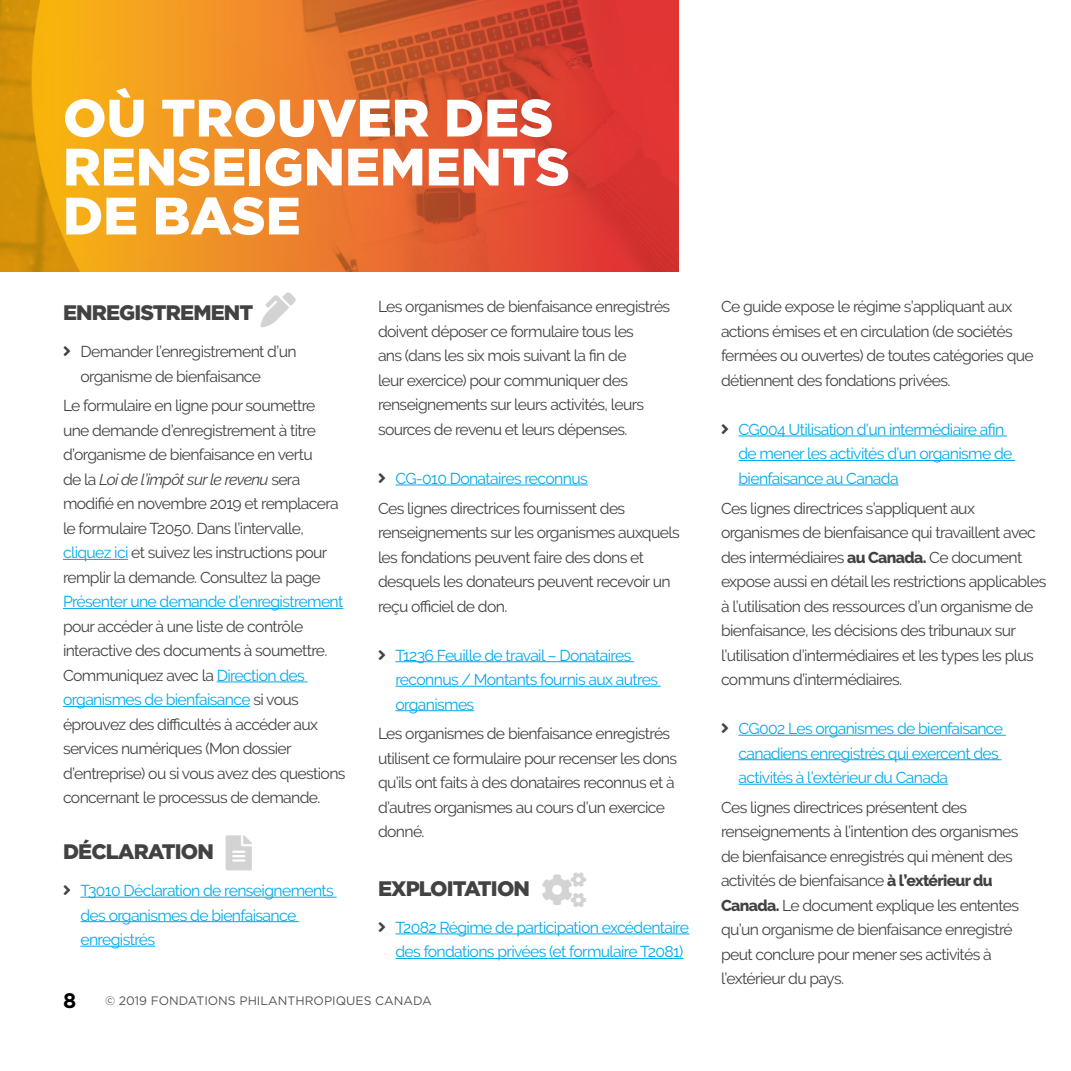
<style>
.page{position:relative;width:1071px;height:1071px;background:#fff}
.page>*{position:absolute;margin:0;border:0;box-sizing:border-box;transform-origin:0 0}
.t1{font:900 52.5px/49px "Gotham";color:#fff}
.t2{font:900 21px "Gotham";letter-spacing:-.04em;color:#434243}
.t3{font:700 21px "Gotham";color:#000}
.t4{font:15.75px/24.5px "Raleway";letter-spacing:-.04em;color:#434243}
.t5{font:15.75px/24.5px "Raleway";letter-spacing:-.04em;color:#00a9ea}
.t6{font:12.25px "Gotham";color:#545558}
.s1{font-style:italic}
.s2{color:#00a9ea}
.s3{font-weight:800}
</style>
<div class="page">
<img style="left:0;top:0;width:679px;height:271px">
<hr style="left:63px;top:559px;width:65px;height:1px;background:#00a9ea">
<hr style="left:63px;top:608px;width:280px;height:1px;background:#00a9ea">
<hr style="left:217px;top:682px;width:91px;height:1px;background:#00a9ea">
<hr style="left:63px;top:706px;width:187px;height:1px;background:#00a9ea">
<hr style="left:80px;top:897px;width:257px;height:1px;background:#00a9ea">
<hr style="left:80px;top:921px;width:219px;height:1px;background:#00a9ea">
<hr style="left:80px;top:946px;width:75px;height:1px;background:#00a9ea">
<hr style="left:396px;top:485px;width:192px;height:1px;background:#00a9ea">
<hr style="left:396px;top:661px;width:238px;height:1px;background:#00a9ea">
<hr style="left:396px;top:686px;width:265px;height:1px;background:#00a9ea">
<hr style="left:396px;top:710px;width:78px;height:1px;background:#00a9ea">
<hr style="left:396px;top:934px;width:294px;height:1px;background:#00a9ea">
<hr style="left:396px;top:958px;width:287px;height:1px;background:#00a9ea">
<hr style="left:738px;top:436px;width:269px;height:1px;background:#00a9ea">
<hr style="left:738px;top:460px;width:277px;height:1px;background:#00a9ea">
<hr style="left:738px;top:485px;width:161px;height:1px;background:#00a9ea">
<hr style="left:738px;top:735px;width:268px;height:1px;background:#00a9ea">
<hr style="left:738px;top:759px;width:264px;height:1px;background:#00a9ea">
<hr style="left:738px;top:784px;width:210px;height:1px;background:#00a9ea">
<h1 class="t1" style="left:63px;top:92px;width:508px">OÙ TROUVER DES<br>RENSEIGNEMENTS<br>DE BASE</h1>
<h2 class="t2" style="left:63px;top:301px;width:192px">ENREGISTREMENT</h2>
<p class="t4" style="left:80px;top:339px;width:218px">Demander l’enregistrement d’un organisme de bienfaisance</p>
<p class="t4" style="left:63px;top:393px;width:277px">Le formulaire en ligne pour soumettre une demande d’enregistrement à titre d’organisme de bienfaisance en vertu<br>de la <span class="s1">Loi de l’impôt sur le revenu</span> sera modifié en novembre 2019 et remplacera le formulaire T2050. Dans l’intervalle, <span class="s2">cliquez ici</span> et suivez les instructions pour remplir la demande. Consultez la page</p>
<p class="t5" style="left:63px;top:589px;width:282px">Présenter une demande d’enregistrement</p>
<p class="t4" style="left:63px;top:614px;width:284px">pour accéder à une liste de contrôle interactive des documents à soumettre.<br>Communiquez avec la <span class="s2">Direction des organismes de bienfaisance</span> si vous éprouvez des difficultés à accéder aux services numériques (Mon dossier d’entreprise) ou si vous avez des questions concernant le processus de demande.</p>
<h2 class="t2" style="left:63px;top:840px;width:152px">DÉCLARATION</h2>
<p class="t5" style="left:80px;top:878px;width:255px">T3010 Déclaration de renseignements des organismes de bienfaisance enregistrés</p>
<p class="t4" style="left:378px;top:294px;width:294px">Les organismes de bienfaisance enregistrés doivent déposer ce formulaire tous les<br>ans (dans les six mois suivant la fin de<br>leur exercice) pour communiquer des renseignements sur leurs activités, leurs sources de revenu et leurs dépenses.</p>
<p class="t5" style="left:395px;top:466px;width:194px">CG-010 Donataires reconnus</p>
<p class="t4" style="left:378px;top:496px;width:303px">Ces lignes directrices fournissent des renseignements sur les organismes auxquels les fondations peuvent faire des dons et desquels les donateurs peuvent recevoir un reçu officiel de don.</p>
<p class="t5" style="left:395px;top:643px;width:264px">T1236 Feuille de travail – Donataires reconnus / Montants fournis aux autres organismes</p>
<p class="t4" style="left:378px;top:722px;width:301px">Les organismes de bienfaisance enregistrés utilisent ce formulaire pour recenser les dons qu’ils ont faits à des donataires reconnus et à d’autres organismes au cours d’un exercice donné.</p>
<h2 class="t2" style="left:378px;top:876px;width:154px">EXPLOITATION</h2>
<p class="t5" style="left:395px;top:915px;width:295px">T2082 Régime de participation excédentaire des fondations privées (et formulaire T2081)</p>
<h2 class="t3" style="left:63px;top:988px;width:15px">8</h2>
<p class="t6" style="left:105px;top:994px;width:328px">© 2019 FONDATIONS PHILANTHROPIQUES CANADA</p>
<p class="t4" style="left:721px;top:294px;width:314px">Ce guide expose le régime s’appliquant aux actions émises et en circulation (de sociétés fermées ou ouvertes) de toutes catégories que détiennent des fondations privées.</p>
<p class="t5" style="left:738px;top:417px;width:276px">CG004 Utilisation d’un intermédiaire afin de mener les activités d’un organisme de bienfaisance au Canada</p>
<p class="t4" style="left:721px;top:496px;width:327px">Ces lignes directrices s’appliquent aux organismes de bienfaisance qui travaillent avec des intermédiaires <span class="s3">au Canada.</span> Ce document expose aussi en détail les restrictions applicables à l’utilisation des ressources d’un organisme de bienfaisance, les décisions des tribunaux sur l’utilisation d’intermédiaires et les types les plus communs d’intermédiaires.</p>
<p class="t5" style="left:738px;top:716px;width:266px">CG002 Les organismes de bienfaisance canadiens enregistrés qui exercent des activités à l’extérieur du Canada</p>
<p class="t4" style="left:721px;top:795px;width:300px">Ces lignes directrices présentent des renseignements à l’intention des organismes de bienfaisance enregistrés qui mènent des activités de bienfaisance <span class="s3">à l’extérieur du Canada.</span> Le document explique les ententes qu’un organisme de bienfaisance enregistré peut conclure pour mener ses activités à l’extérieur du pays.</p>
</div>
